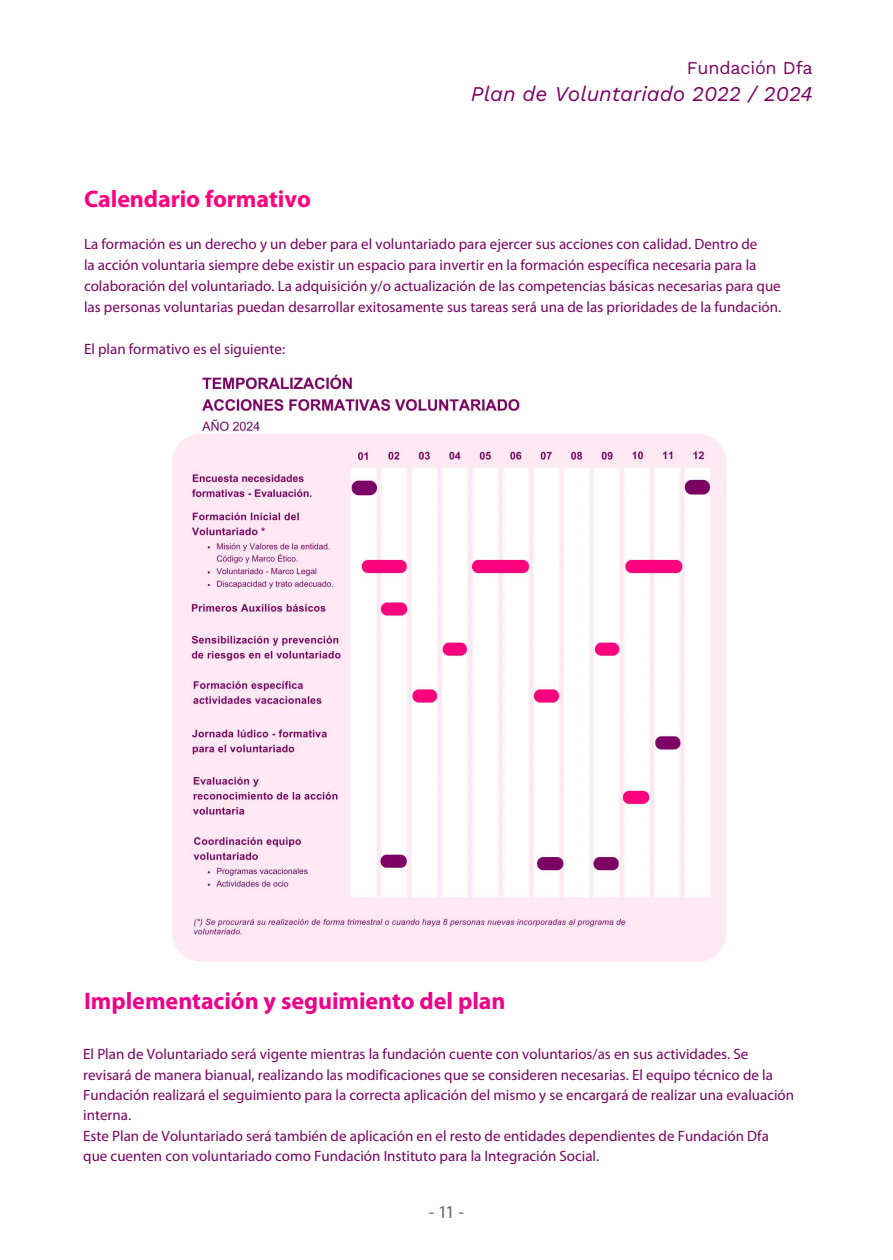
<style>
.page{position:relative;width:893px;height:1260px;background:#fff}
.page>*{position:absolute;margin:0;border:0;box-sizing:border-box;transform-origin:0 0}
.t1{font:700 24px "Myriad Pro";letter-spacing:-.005em;color:#ed028c}
.t2{font:700 24px "Myriad Pro";letter-spacing:-.005em;color:#ff007e}
.t3{font:italic 21px "Work Sans";color:#7d0064}
.t4{font:18px "Work Sans";letter-spacing:-.01em;color:#7d0064}
.t5{font:18px "Myriad Pro";color:#636366}
.t6{font:15px/20.4px "Myriad Pro";color:#7d0064}
</style>
<div class="page">
<img style="left:172px;top:374px;width:555px;height:588px">
<p class="t4" style="left:687px;top:54px;width:128px">Fundación Dfa</p>
<h2 class="t3" style="left:471px;top:78px;width:343px">Plan de Voluntariado 2022 / 2024</h2>
<p class="t2" style="left:84px;top:183px;width:228px">Calendario formativo</p>
<p class="t6" style="left:84px;top:233px;width:699px;line-height:21px">La formación es un derecho y un deber para el voluntariado para ejercer sus acciones con calidad. Dentro de<br>la acción voluntaria siempre debe existir un espacio para invertir en la formación específica necesaria para la colaboración del voluntariado. La adquisición y/o actualización de las competencias básicas necesarias para que las personas voluntarias puedan desarrollar exitosamente sus tareas será una de las prioridades de la fundación.</p>
<p class="t6" style="left:84px;top:339px;width:203px">El plan formativo es el siguiente:</p>
<p class="t1" style="left:84px;top:985px;width:423px">Implementación y seguimiento del plan</p>
<p class="t6" style="left:83px;top:1044px;width:712px">El Plan de Voluntariado será vigente mientras la fundación cuente con voluntarios/as en sus actividades. Se revisará de manera bianual, realizando las modificaciones que se consideren necesarias. El equipo técnico de la Fundación realizará el seguimiento para la correcta aplicación del mismo y se encargará de realizar una evaluación interna.<br>Este Plan de Voluntariado será también de aplicación en el resto de entidades dependientes de Fundación Dfa que cuenten con voluntariado como Fundación Instituto para la Integración Social.</p>
<p class="t5" style="left:429px;top:1201px;width:37px">- 11 -</p>
</div>
